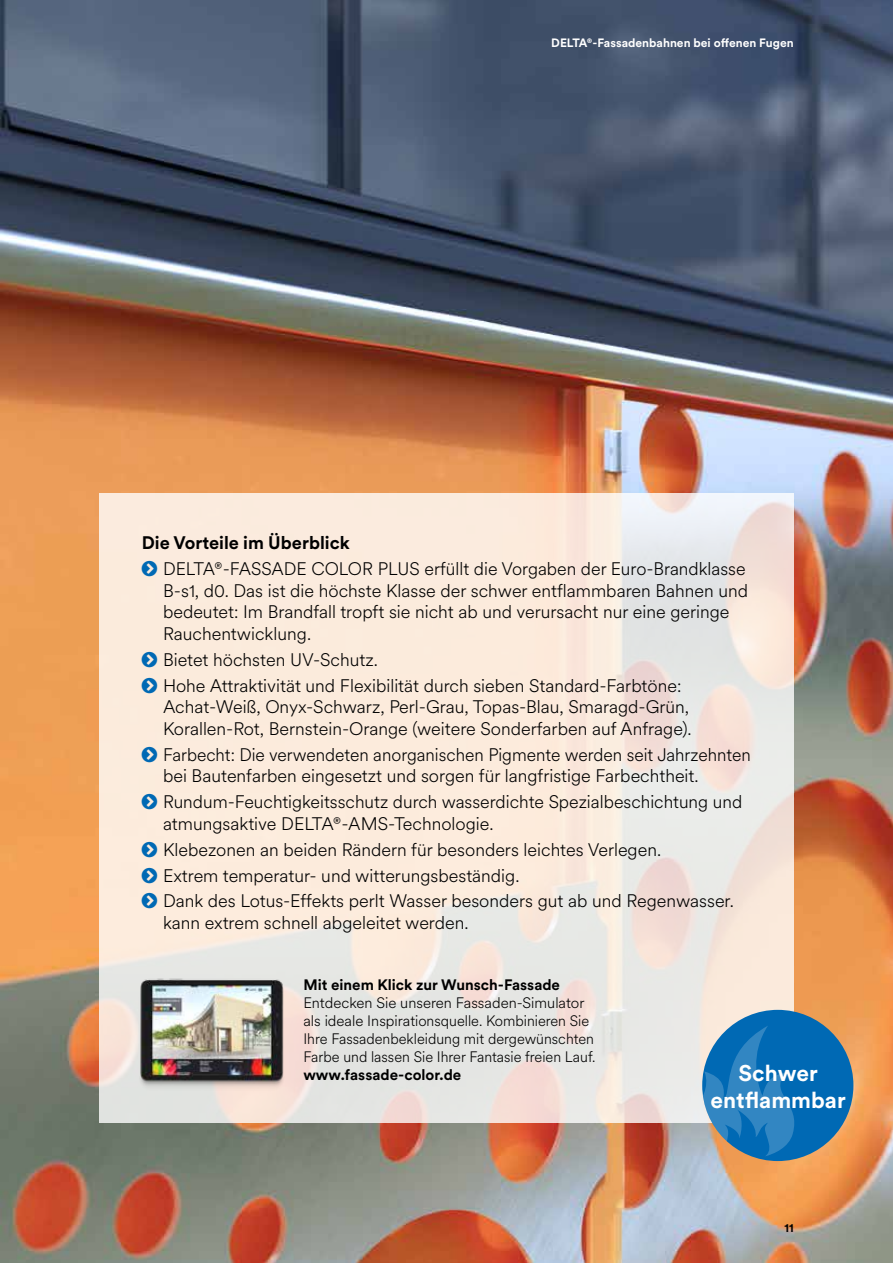
<style>
.page{position:relative;width:893px;height:1263px;background:#fff}
.page>*{position:absolute;margin:0;border:0;box-sizing:border-box;transform-origin:0 0}
.t1{font:700 22.5px/27px "Circular XX";color:#fff;text-align:center}
.t2{font:300 18px/21.6px "Circular XX";color:#000}
.t3{font:700 18px "Circular XX";color:#000}
.t4{font:300 15px/18px "Circular XX";color:#000}
.t5{font:700 15px "Circular XX";color:#000}
.t6{font:700 12px "Circular XX";color:#fff}
.t7{font:700 12px "Circular XX";color:#000}
</style>
<div class="page">
<img style="left:0;top:0;width:893px;height:1263px">
<svg style="left:99px;top:493px;width:695px;height:630px;background:#f4e8de"></svg>
<img style="left:125px;top:968px;width:175px;height:131px">
<div style="left:702px;top:1010px;width:151px;height:151px;background:#0069b4;border-radius:50%"></div>
<svg style="left:702px;top:1025px;width:93px;height:132px"></svg>
<svg style="left:142px;top:561px;width:15px;height:15px"></svg>
<svg style="left:142px;top:652px;width:15px;height:15px"></svg>
<svg style="left:142px;top:677px;width:15px;height:16px"></svg>
<svg style="left:142px;top:746px;width:15px;height:16px"></svg>
<svg style="left:142px;top:794px;width:15px;height:15px"></svg>
<svg style="left:142px;top:841px;width:15px;height:16px"></svg>
<svg style="left:142px;top:867px;width:15px;height:16px"></svg>
<svg style="left:142px;top:893px;width:15px;height:16px"></svg>
<p class="t6" style="left:551px;top:34px;width:244px">DELTA®-Fassadenbahnen bei offenen Fugen</p>
<p class="t3" style="left:142px;top:531px;width:210px">Die Vorteile im Überblick</p>
<p class="t2" style="left:163px;top:557px;width:587px">DELTA®-FASSADE COLOR PLUS erfüllt die Vorgaben der Euro-Brandklasse B-s1, d0. Das ist die höchste Klasse der schwer entflammbaren Bahnen und bedeutet: Im Brandfall tropft sie nicht ab und verursacht nur eine geringe Rauchentwicklung.</p>
<p class="t2" style="left:163px;top:646px;width:520px;line-height:25.8px">Bietet höchsten UV-Schutz.<br>Hohe Attraktivität und Flexibilität durch sieben Standard-Farbtöne:</p>
<p class="t2" style="left:163px;top:695px;width:530px">Achat-Weiß, Onyx-Schwarz, Perl-Grau, Topas-Blau, Smaragd-Grün,<br>Korallen-Rot, Bernstein-Orange (weitere Sonderfarben auf Anfrage).</p>
<p class="t2" style="left:163px;top:743px;width:589px">Farbecht: Die verwendeten anorganischen Pigmente werden seit Jahrzehnten bei Bautenfarben eingesetzt und sorgen für langfristige Farbechtheit.</p>
<p class="t2" style="left:163px;top:790px;width:581px">Rundum-Feuchtigkeitsschutz durch wasserdichte Spezialbeschichtung und atmungsaktive DELTA®-AMS-Technologie.</p>
<p class="t2" style="left:163px;top:836px;width:572px;line-height:25.8px">Klebezonen an beiden Rändern für besonders leichtes Verlegen.<br>Extrem temperatur- und witterungsbeständig.<br>Dank des Lotus-Effekts perlt Wasser besonders gut ab und Regenwasser.</p>
<p class="t2" style="left:163px;top:911px;width:307px">kann extrem schnell abgeleitet werden.</p>
<p class="t5" style="left:303px;top:974px;width:258px">Mit einem Klick zur Wunsch-Fassade</p>
<p class="t4" style="left:303px;top:993px;width:294px">Entdecken Sie unseren Fassaden-Simulator als ideale Inspirationsquelle. Kombinieren Sie Ihre Fassadenbekleidung mit dergewünschten Farbe und lassen Sie Ihrer Fantasie freien Lauf.</p>
<p class="t5" style="left:303px;top:1064px;width:159px">www.fassade-color.de</p>
<p class="t1" style="left:711px;top:1058px;width:137px">Schwer entflammbar</p>
<p class="t7" style="left:785px;top:1219px;width:11px">11</p>
</div>
